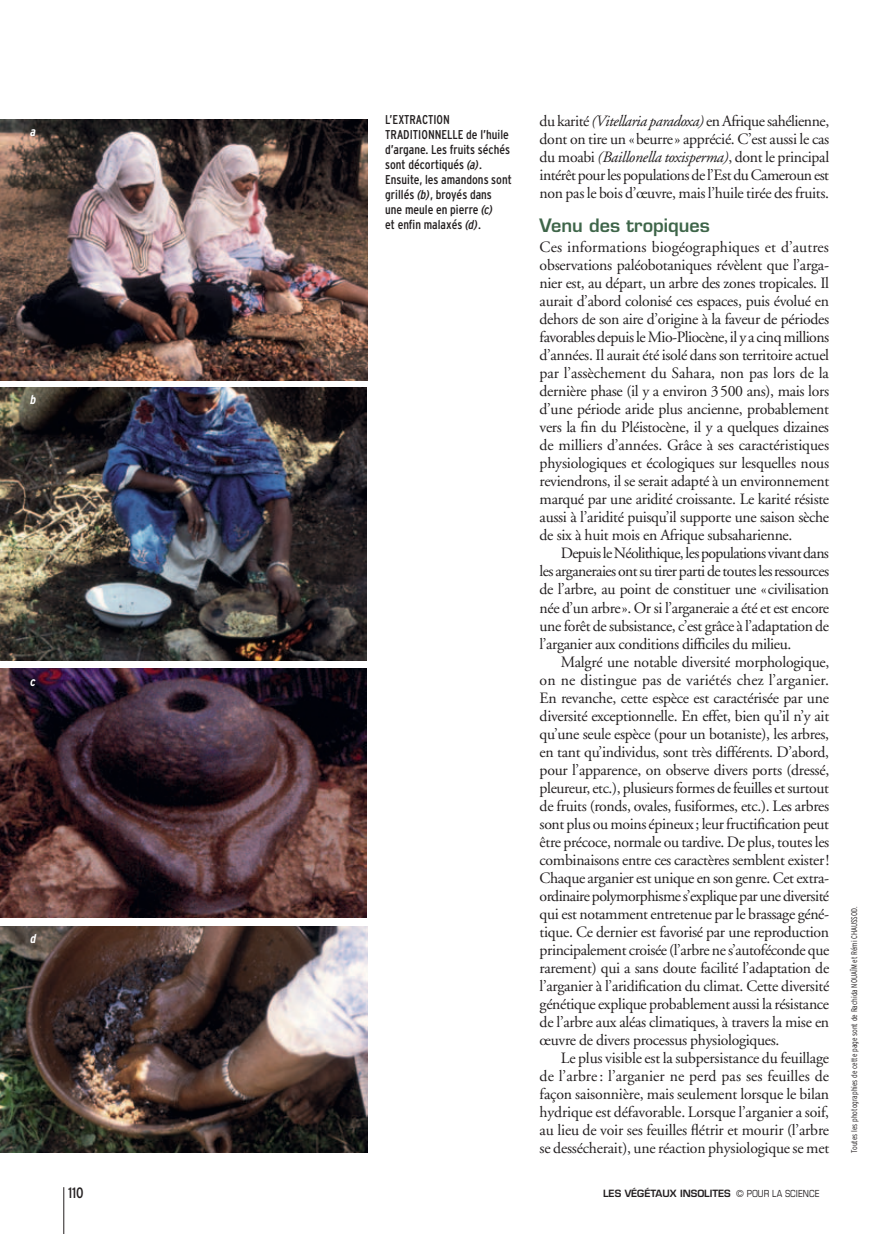
<style>
.page{position:relative;width:893px;height:1234px;background:#fff}
.page>*{position:absolute;margin:0;border:0;box-sizing:border-box;transform-origin:0 0}
.t1{font:600 18px "Eurostile";color:#3e6549}
.t2{font:15.75px/18px "Adobe Garamond";letter-spacing:-.02em;color:#231f20;text-align:justify}
.t3{font:condensed 15px "Interstate";color:#231f20}
.t4{font:condensed 12.75px/15px "Interstate";color:#231f20}
.t5{font:italic 700 condensed 12.75px "Interstate";color:#fff}
.t6{font:600 9.75px "Eurostile";color:#231f20}
.t7{font:300 condensed 8.25px "Interstate";color:#231f20}
.s1{font-style:italic}
.s2{font-weight:400;font-stretch:condensed}
</style>
<div class="page">
<img style="left:0;top:119px;width:367px;height:261px">
<img style="left:0;top:387px;width:366px;height:273px">
<img style="left:0;top:668px;width:366px;height:249px">
<img style="left:0;top:926px;width:367px;height:226px">
<hr style="left:63px;top:1186px;width:1px;height:47px;background:#231f20">
<p class="t5" style="left:31px;top:125px;width:7px">a</p>
<p class="t5" style="left:31px;top:392px;width:7px">b</p>
<p class="t5" style="left:31px;top:674px;width:7px">c</p>
<p class="t5" style="left:31px;top:931px;width:7px">d</p>
<p class="t4" style="left:385px;top:112px;width:128px">L’extraction traditionnelle de l’huile d’argane. Les fruits séchés sont décortiqués <span class="s1">(a)</span>.<br>Ensuite, les amandons sont grillés <span class="s1">(b)</span>, broyés dans une meule en pierre <span class="s1">(c)<br></span>et enfin malaxés <span class="s1">(d)</span>.</p>
<p class="t2" style="left:540px;top:112px;width:291px">du karité <span class="s1">(Vitellaria paradoxa)</span> en Afrique sahélienne, dont on tire un «beurre» apprécié. C’est aussi le cas du moabi <span class="s1">(Baillonella toxisperma)</span>, dont le principal intérêt pour les populations de l’Est du Cameroun est non pas le bois d’œuvre, mais l’huile tirée des fruits.</p>
<p class="t1" style="left:540px;top:214px;width:172px">Venu des tropiques</p>
<p class="t2" style="left:540px;top:238px;width:291px">Ces informations biogéographiques et d’autres observations paléobotaniques révèlent que l’arga&shy;nier est, au départ, un arbre des zones tropicales. Il aurait d’abord colonisé ces espaces, puis évolué en dehors de son aire d’origine à la faveur de périodes favorables depuis le Mio-Pliocène, il y a cinq millions d’années. Il aurait été isolé dans son territoire actuel par l’assèchement du Sahara, non pas lors de la dernière phase (il y a environ 3500 ans), mais lors d’une période aride plus ancienne, probablement vers la fin du Pléistocène, il y a quelques dizaines de milliers d’années. Grâce à ses caractéristiques physiologiques et écologiques sur lesquelles nous reviendrons, il se serait adapté à un environnement marqué par une aridité croissante. Le karité résiste aussi à l’aridité puisqu’il supporte une saison sèche de six à huit mois en Afrique subsaharienne.</p>
<p class="t2" style="left:540px;top:544px;width:291px;text-indent:21px">Depuis le Néolithique, les populations vivant dans les arganeraies ont su tirer parti de toutes les ressources de l’arbre, au point de constituer une «civilisation née d’un arbre». Or si l’arganeraie a été et est encore une forêt de subsistance, c’est grâce à l’adaptation de l’arganier aux conditions difficiles du milieu.</p>
<p class="t2" style="left:540px;top:652px;width:291px;text-indent:21px">Malgré une notable diversité morphologique, on ne distingue pas de variétés chez l’arganier.<br>En revanche, cette espèce est caractérisée par une diversité exceptionnelle. En effet, bien qu’il n’y ait qu’une seule espèce (pour un botaniste), les arbres, en tant qu’individus, sont très différents. D’abord, pour l’apparence, on observe divers ports (dressé, pleureur, etc.), plusieurs formes de feuilles et surtout de fruits (ronds, ovales, fusiformes, etc.). Les arbres sont plus ou moins épineux; leur fructification peut être précoce, normale ou tardive. De plus, toutes les combinaisons entre ces caractères semblent exister!<br>Chaque arganier est unique en son genre. Cet extra&shy;ordinaire polymorphisme s’explique par une diversité qui est notamment entretenue par le brassage géné&shy;tique. Ce dernier est favorisé par une reproduction principalement croisée (l’arbre ne s’autoféconde que rarement) qui a sans doute facilité l’adaptation de l’arganier à l’aridification du climat. Cette diversité génétique explique probablement aussi la résistance de l’arbre aux aléas climatiques, à travers la mise en œuvre de divers processus physiologiques.</p>
<p class="t2" style="left:540px;top:1049px;width:291px;text-indent:21px">Le plus visible est la subpersistance du feuillage de l’arbre: l’arganier ne perd pas ses feuilles de façon saisonnière, mais seulement lorsque le bilan hydrique est défavorable. Lorsque l’arganier a soif, au lieu de voir ses feuilles flétrir et mourir (l’arbre se dessécherait), une réaction physiologique se met</p>
<p class="t3" style="left:68px;top:1183px;width:17px">110</p>
<p class="t6" style="left:603px;top:1186px;width:218px">LES VÉGÉTAUX INSOLITES <span class="s2">© POUR LA SCIENCE</span></p>
<p class="t7" style="left:850px;top:1152px;width:248px;rotate:-90deg">Toutes les photographies de cette page sont de Rachida NOUAÏM et Rémi CHAUSSOD.</p>
</div>
